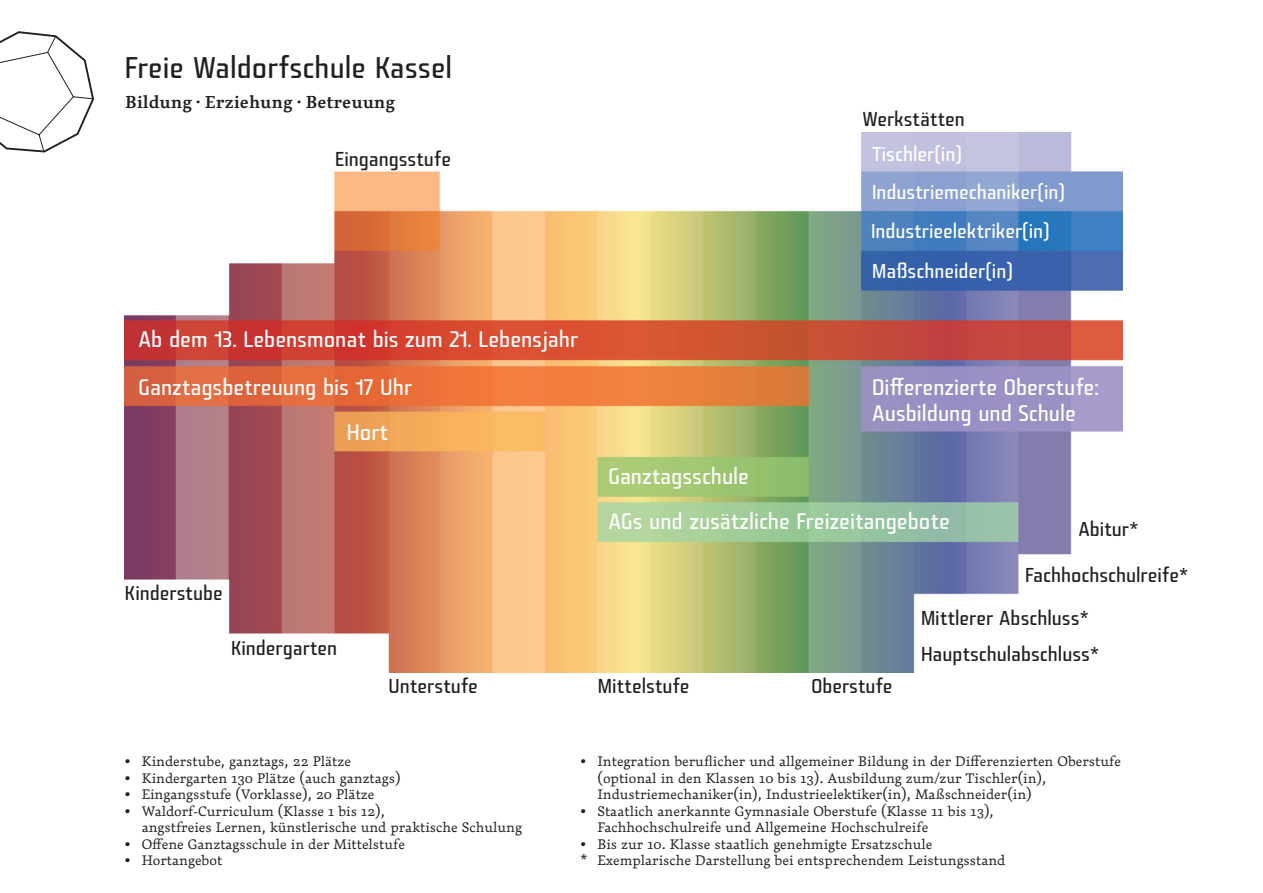
<style>
.page{position:relative;width:1263px;height:893px;background:#fff}
.page>*{position:absolute;margin:0;border:0;box-sizing:border-box;transform-origin:0 0}
.t1{font:28.95px "Fishmonger MR";letter-spacing:.005em;color:#231f20}
.t2{font:21.75px "Fishmonger MR";color:#fff}
.t3{font:19.5px "Fishmonger MR";color:#231f20}
.t4{font:19.5px "Fishmonger MR";color:#fff}
.t5{font:600 16.95px "Dederon LOT";color:#231f20}
.t6{font:300 13.5px/16.5px "Dederon LOT";color:#231f20}
</style>
<div class="page">
<img style="left:125px;top:133px;width:998px;height:540px">
<svg style="left:0;top:31px;width:94px;height:122px"></svg>
<p class="t1" style="left:125px;top:49px;width:329px">Freie Waldorfschule Kassel</p>
<p class="t5" style="left:125px;top:92px;width:271px">Bildung · Erziehung · Betreuung</p>
<p class="t3" style="left:335px;top:146px;width:117px">Eingangsstufe</p>
<p class="t2" style="left:139px;top:325px;width:441px">Ab dem 13. Lebensmonat bis zum 21. Lebensjahr</p>
<p class="t2" style="left:139px;top:372px;width:275px">Ganztagsbetreuung bis 17 Uhr</p>
<p class="t2" style="left:347px;top:418px;width:43px">Hort</p>
<p class="t3" style="left:125px;top:580px;width:99px">Kinderstube</p>
<p class="t3" style="left:231px;top:635px;width:108px">Kindergarten</p>
<p class="t3" style="left:862px;top:106px;width:104px">Werkstätten</p>
<p class="t4" style="left:872px;top:141px;width:91px">Tischler(in)</p>
<p class="t4" style="left:872px;top:179px;width:194px">Industriemechaniker(in)</p>
<p class="t4" style="left:871px;top:218px;width:180px">Industrieelektriker(in)</p>
<p class="t4" style="left:872px;top:258px;width:142px">Maßschneider(in)</p>
<p class="t2" style="left:872px;top:372px;width:228px">Differenzierte Oberstufe:</p>
<p class="t2" style="left:872px;top:399px;width:205px">Ausbildung und Schule</p>
<p class="t2" style="left:608px;top:462px;width:142px">Ganztagsschule</p>
<p class="t2" style="left:608px;top:506px;width:343px">AGs und zusätzliche Freizeitangebote</p>
<p class="t3" style="left:1078px;top:516px;width:62px">Abitur*</p>
<p class="t3" style="left:1025px;top:562px;width:165px">Fachhochschulreife*</p>
<p class="t3" style="left:921px;top:605px;width:170px">Mittlerer Abschluss*</p>
<p class="t3" style="left:921px;top:641px;width:180px">Hauptschulabschluss*</p>
<p class="t3" style="left:389px;top:673px;width:91px">Unterstufe</p>
<p class="t3" style="left:598px;top:673px;width:93px">Mittelstufe</p>
<p class="t3" style="left:811px;top:673px;width:83px">Oberstufe</p>
<p class="t6" style="left:125px;top:753px;width:228px">• Kinderstube, ganztags, 22 Plätze</p>
<p class="t6" style="left:125px;top:770px;width:277px">• Kindergarten 130 Plätze (auch ganztags)</p>
<p class="t6" style="left:125px;top:786px;width:251px">• Eingangsstufe (Vorklasse), 20 Plätze</p>
<p class="t6" style="left:142px;top:803px;width:382px;text-indent:-17px">• Waldorf-Curriculum (Klasse 1 bis 12),<br>angstfreies Lernen, künstlerische und praktische Schulung</p>
<p class="t6" style="left:125px;top:836px;width:282px">• Offene Ganztagsschule in der Mittelstufe</p>
<p class="t6" style="left:125px;top:852px;width:99px">• Hortangebot</p>
<p class="t6" style="left:597px;top:753px;width:525px;text-indent:-17px">• Integration beruflicher und allgemeiner Bildung in der Differenzierten Oberstufe (optional in den Klassen 10 bis 13). Ausbildung zum/zur Tischler(in),<br>Industriemechaniker(in), Industrieelektiker(in), Maßschneider(in)</p>
<p class="t6" style="left:597px;top:803px;width:398px;text-indent:-17px">• Staatlich anerkannte Gymnasiale Oberstufe (Klasse 11 bis 13),<br>Fachhochschulreife und Allgemeine Hochschulreife</p>
<p class="t6" style="left:580px;top:836px;width:353px">• Bis zur 10. Klasse staatlich genehmigte Ersatzschule</p>
<p class="t6" style="left:580px;top:852px;width:426px">* Exemplarische Darstellung bei entsprechendem Leistungsstand</p>
</div>
